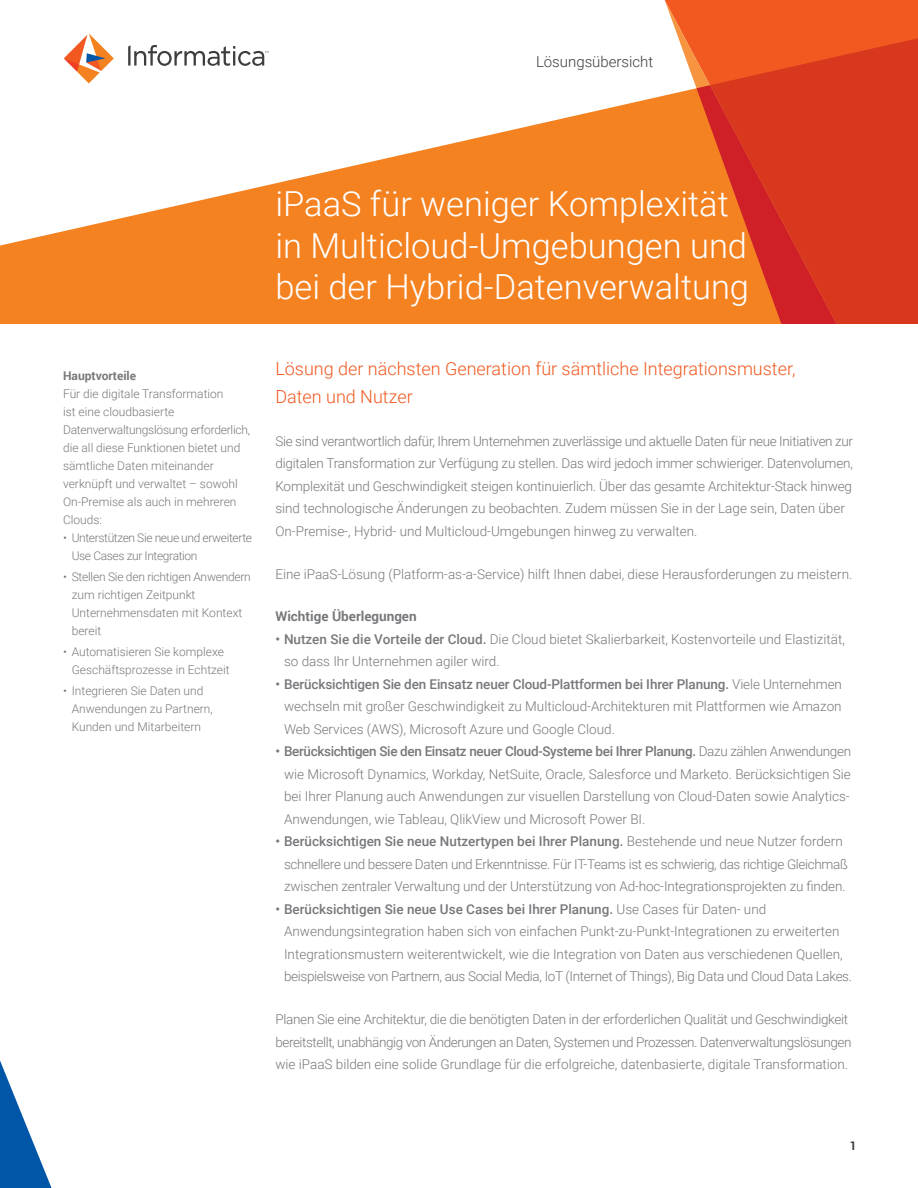
<style>
.page{position:relative;width:918px;height:1188px;background:#fff}
.page>*{position:absolute;margin:0;border:0;box-sizing:border-box;transform-origin:0 0}
._1__Document_Title{font:300 34.5px/41.4px "Roboto";color:#fff}
._2__Summary_Intro_Hi{font:300 18px/28.5px "Roboto";color:#f15921}
.t1{font:300 15px "Roboto";color:#3e3e3f}
._2__Summary_Intro_Hi-2{font:300 13.5px/22.5px "Roboto";letter-spacing:-.005em;color:#76787b}
._5__Body_Copy{font:300 13.5px/22.5px "Roboto";letter-spacing:-.02em;color:#76787b}
._2__Summary_Intro_Hi-3{font:300 13.5px/22.5px "Roboto";letter-spacing:-.025em;color:#76787b}
._2__Summary_Intro_Hi-4{font:700 13.5px "Roboto";color:#76787b}
._7b__Sidebar_Bodycop{font:300 12px/18px "Roboto";color:#76787b}
._7b__Sidebar_Bodycop-2{font:300 12px/18px "Roboto";letter-spacing:-.03em;color:#76787b}
._7a__Sidebar_Head{font:700 12px "Roboto";color:#76787b}
.t2{font:700 12px "Roboto";color:#3e3e3f}
.s1{font-weight:500}
</style>
<div class="page">
<svg style="left:0;top:51px;width:658px;height:273px;fill:#f58220"></svg>
<svg style="left:658px;top:0;width:260px;height:324px;background:#f47b3d"></svg>
<div style="left:837px;top:35px;width:81px;height:289px;background:#d8381e"></div>
<svg style="left:665px;top:0;width:172px;height:324px;background:#f17030"></svg>
<svg style="left:696px;top:85px;width:141px;height:239px;background:#de4820"></svg>
<svg style="left:0;top:1060px;width:52px;height:128px"></svg>
<svg style="left:64px;top:33px;width:50px;height:50px"></svg>
<svg style="left:128px;top:45px;width:140px;height:21px"></svg>
<p class="t1" style="left:536px;top:51px;width:119px">Lösungsübersicht</p>
<p class="_7a__Sidebar_Head" style="left:63px;top:368px;width:75px">Hauptvorteile</p>
<p class="_7b__Sidebar_Bodycop" style="left:63px;top:385px;width:189px">Für die digitale Transformation<br>ist eine cloudbasierte<br>Datenverwaltungslösung erforderlich, die all diese Funktionen bietet und sämtliche Daten miteinander verknüpft und verwaltet – sowohl<br>On-Premise als auch in mehreren<br>Clouds:</p>
<p class="_7b__Sidebar_Bodycop-2" style="left:72px;top:529px;width:182px;text-indent:-9px">• Unterstützen Sie neue und erweiterte<br>Use Cases zur Integration</p>
<p class="_7b__Sidebar_Bodycop" style="left:72px;top:568px;width:181px;text-indent:-9px">• Stellen Sie den richtigen Anwendern zum richtigen Zeitpunkt<br>Unternehmensdaten mit Kontext bereit</p>
<p class="_7b__Sidebar_Bodycop" style="left:72px;top:643px;width:160px;text-indent:-9px">• Automatisieren Sie komplexe<br>Geschäftsprozesse in Echtzeit</p>
<p class="_7b__Sidebar_Bodycop" style="left:72px;top:682px;width:143px;text-indent:-9px">• Integrieren Sie Daten und<br>Anwendungen zu Partnern,<br>Kunden und Mitarbeitern</p>
<p class="_1__Document_Title" style="left:275px;top:182px;width:475px">iPaaS für weniger Komplexität in Multicloud-Umgebungen und bei der Hybrid-Datenverwaltung</p>
<p class="_2__Summary_Intro_Hi" style="left:275px;top:353px;width:522px">Lösung der nächsten Generation für sämtliche Integrationsmuster,<br>Daten und Nutzer</p>
<p class="_2__Summary_Intro_Hi-2" style="left:275px;top:429px;width:579px">Sie sind verantwortlich dafür, Ihrem Unternehmen zuverlässige und aktuelle Daten für neue Initiativen zur digitalen Transformation zur Verfügung zu stellen. Das wird jedoch immer schwieriger. Datenvolumen, Komplexität und Geschwindigkeit steigen kontinuierlich. Über das gesamte Architektur-Stack hinweg sind technologische Änderungen zu beobachten. Zudem müssen Sie in der Lage sein, Daten über On-Premise-, Hybrid- und Multicloud-Umgebungen hinweg zu verwalten.</p>
<p class="_2__Summary_Intro_Hi-2" style="left:275px;top:562px;width:579px">Eine iPaaS-Lösung (Platform-as-a-Service) hilft Ihnen dabei, diese Herausforderungen zu meistern.</p>
<p class="_2__Summary_Intro_Hi-4" style="left:275px;top:607px;width:143px">Wichtige Überlegungen</p>
<p class="_2__Summary_Intro_Hi-2" style="left:284px;top:627px;width:562px;text-indent:-9px"><span class="s1">• Nutzen Sie die Vorteile der Cloud.</span> Die Cloud bietet Skalierbarkeit, Kostenvorteile und Elastizität, so dass Ihr Unternehmen agiler wird.</p>
<p class="_2__Summary_Intro_Hi-2" style="left:284px;top:672px;width:559px;text-align:justify;text-indent:-9px"><span class="s1">• Berücksichtigen Sie den Einsatz neuer Cloud-Plattformen bei Ihrer Planung.</span> Viele Unternehmen wechseln mit großer Geschwindigkeit zu Multicloud-Architekturen mit Plattformen wie Amazon Web Services (AWS), Microsoft Azure und Google Cloud.</p>
<p class="_2__Summary_Intro_Hi-2" style="left:284px;top:740px;width:569px;text-align:justify;text-indent:-9px"><span class="s1">• Berücksichtigen Sie den Einsatz neuer Cloud-Systeme bei Ihrer Planung.</span> Dazu zählen Anwendungen wie Microsoft Dynamics, Workday, NetSuite, Oracle, Salesforce und Marketo. Berücksichtigen Sie bei Ihrer Planung auch Anwendungen zur visuellen Darstellung von Cloud-Daten sowie Analytics-Anwendungen, wie Tableau, QlikView und Microsoft Power BI.</p>
<p class="_2__Summary_Intro_Hi-3" style="left:284px;top:830px;width:565px;text-indent:-9px"><span class="s1">• Berücksichtigen Sie neue Nutzertypen bei Ihrer Planung.</span> Bestehende und neue Nutzer fordern schnellere und bessere Daten und Erkenntnisse. Für IT-Teams ist es schwierig, das richtige Gleichmaß zwischen zentraler Verwaltung und der Unterstützung von Ad-hoc-Integrationsprojekten zu finden.</p>
<p class="_2__Summary_Intro_Hi-2" style="left:284px;top:897px;width:570px;text-indent:-9px"><span class="s1">• Berücksichtigen Sie neue Use Cases bei Ihrer Planung.</span> Use Cases für Daten- und Anwendungsintegration haben sich von einfachen Punkt-zu-Punkt-Integrationen zu erweiterten Integrationsmustern weiterentwickelt, wie die Integration von Daten aus verschiedenen Quellen, beispielsweise von Partnern, aus Social Media, IoT (Internet of Things), Big Data und Cloud Data Lakes.</p>
<p class="_5__Body_Copy" style="left:275px;top:1008px;width:578px">Planen Sie eine Architektur, die die benötigten Daten in der erforderlichen Qualität und Geschwindigkeit bereitstellt, unabhängig von Änderungen an Daten, Systemen und Prozessen. Datenverwaltungslösungen wie iPaaS bilden eine solide Grundlage für die erfolgreiche, datenbasierte, digitale Transformation.</p>
<p class="t2" style="left:850px;top:1138px;width:8px">1</p>
</div>
